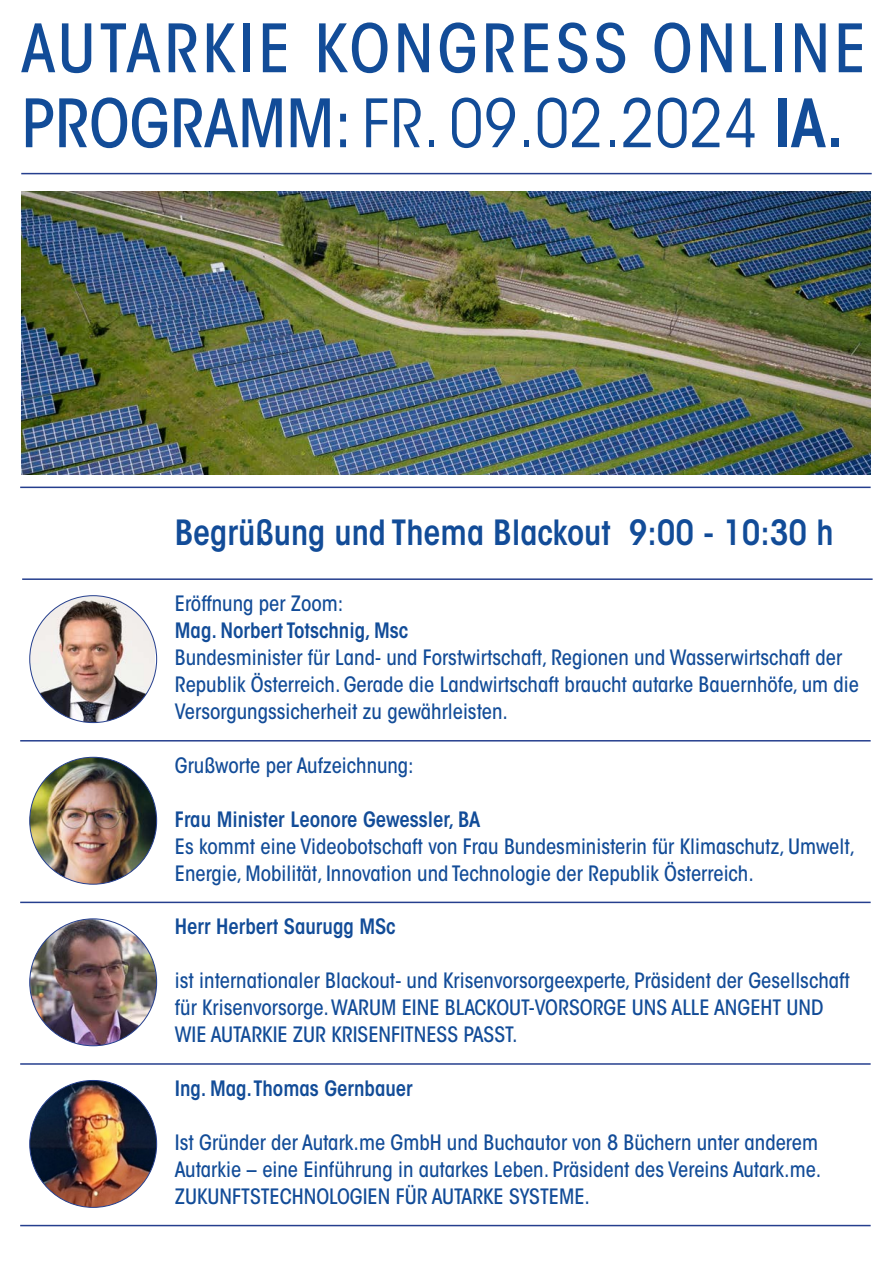
<style>
.page{position:relative;width:893px;height:1263px;background:#fff}
.page>*{position:absolute;margin:0;border:0;box-sizing:border-box;transform-origin:0 0}
.t1{font:condensed 66px "ITC Avant Garde Std";color:#124c98}
.t2{font:500 condensed 66px "ITC Avant Garde Std";letter-spacing:.06em;color:#124c98}
.t3{font:600 condensed 34.5px "ITC Avant Garde Std";color:#124c98}
.t4{font:500 condensed 21px/27px "ITC Avant Garde Std";color:#124c98}
.t5{font:600 condensed 21px "ITC Avant Garde Std";color:#124c98}
.s1{font-weight:500}
.s2{font-weight:600}
</style>
<div class="page">
<img style="left:30px;top:596px;width:125px;height:127px">
<img style="left:30px;top:757px;width:127px;height:127px;border-radius:63px">
<img style="left:30px;top:919px;width:127px;height:127px;border-radius:63px">
<img style="left:30px;top:1080px;width:127px;height:127px;border-radius:63px">
<hr style="left:21px;top:173px;width:851px;height:1px;background:#253f8e">
<hr style="left:20px;top:487px;width:851px;height:1px;background:#253f8e">
<hr style="left:22px;top:578px;width:851px;height:2px;background:#253f8e">
<hr style="left:20px;top:740px;width:851px;height:1px;background:#253f8e">
<hr style="left:20px;top:902px;width:851px;height:1px;background:#253f8e">
<hr style="left:20px;top:1063px;width:851px;height:2px;background:#253f8e">
<hr style="left:20px;top:1225px;width:851px;height:1px;background:#253f8e">
<img style="left:21px;top:191px;width:850px;height:283px">
<p class="t2" style="left:21px;top:8px;width:846px">AUTARKIE KONGRESS ONLINE</p>
<p class="t1" style="left:21px;top:84px;width:824px"><span class="s1">PROGRAMM:</span> FR. 09.02.2024 <span class="s2">IA.</span></p>
<p class="t3" style="left:175px;top:511px;width:660px">Begrüßung und Thema Blackout 9:00 - 10:30 h</p>
<p class="t4" style="left:175px;top:590px;width:170px">Eröffnung per Zoom:</p>
<p class="t5" style="left:175px;top:617px;width:235px">Mag. Norbert Totschnig, Msc</p>
<p class="t4" style="left:175px;top:644px;width:686px">Bundesminister für Land- und Forstwirtschaft, Regionen und Wasserwirtschaft der<br>Republik Österreich. Gerade die Landwirtschaft braucht autarke Bauernhöfe, um die<br>Versorgungssicherheit zu gewährleisten.</p>
<p class="t4" style="left:175px;top:751px;width:240px">Grußworte per Aufzeichnung:</p>
<p class="t5" style="left:175px;top:806px;width:307px">Frau Minister Leonore Gewessler, BA</p>
<p class="t4" style="left:175px;top:832px;width:682px">Es kommt eine Videobotschaft von Frau Bundesministerin für Klimaschutz, Umwelt,<br>Energie, Mobilität, Innovation und Technologie der Republik Österreich.</p>
<p class="t5" style="left:175px;top:913px;width:222px">Herr Herbert Saurugg MSc</p>
<p class="t4" style="left:175px;top:967px;width:677px">ist internationaler Blackout- und Krisenvorsorgeexperte, Präsident der Gesellschaft für Krisenvorsorge. WARUM EINE BLACKOUT-VORSORGE UNS ALLE ANGEHT UND</p>
<p class="t4" style="left:175px;top:1021px;width:344px">WIE AUTARKIE ZUR KRISENFITNESS PASST.</p>
<p class="t5" style="left:175px;top:1075px;width:239px">Ing. Mag.Thomas Gernbauer</p>
<p class="t4" style="left:175px;top:1128px;width:645px">Ist Gründer der Autark.me GmbH und Buchautor von 8 Büchern unter anderem</p>
<p class="t4" style="left:175px;top:1155px;width:648px">Autarkie – eine Einführung in autarkes Leben. Präsident des Vereins Autark.me.</p>
<p class="t4" style="left:175px;top:1182px;width:417px">ZUKUNFTSTECHNOLOGIEN FÜR AUTARKE SYSTEME.</p>
</div>
